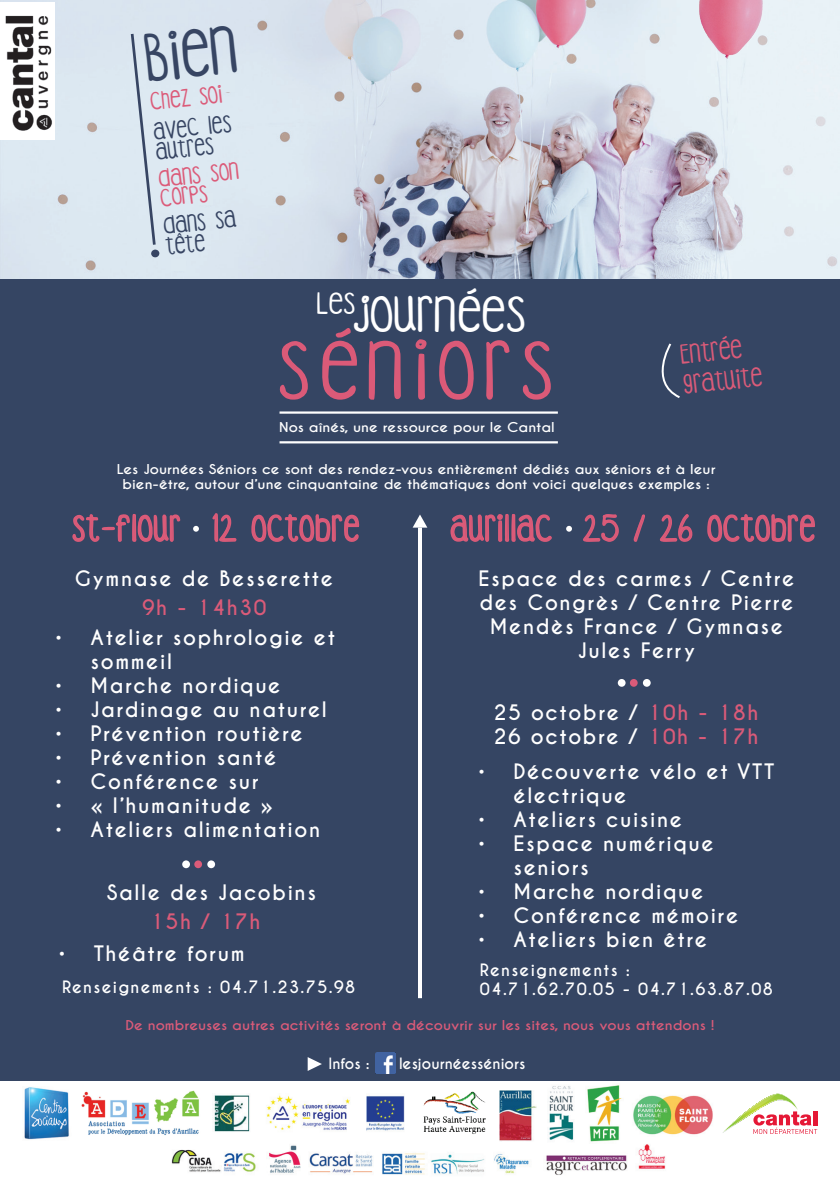
<style>
.page{position:relative;width:840px;height:1191px;background:#fff}
.page>*{position:absolute;margin:0;border:0;box-sizing:border-box;transform-origin:0 0}
.t1{font:54.8px "DJB Coffee Shoppe Espresso";letter-spacing:.14em;color:#db5a78;scale:1.12 1}
.t2{font:44.6px "DJB Coffee Shoppe Espresso";color:#374563}
.t3{font:33.4px "DJB Coffee Shoppe Espresso";color:#fff;scale:1.12 1}
.t4{font:24px "DJB Coffee Shoppe Espresso";letter-spacing:.04em;color:#db5b79}
.t5{font:700 20px/24px "Caviar Dreams";letter-spacing:.08em;color:#fff}
.t6{font:700 20px "Caviar Dreams";letter-spacing:.08em;color:#db5b79}
.t7{font:20px "DJB Coffee Shoppe Espresso";color:#fff;scale:1.12 1}
.t8{font:18px/30px "DJB Coffee Shoppe Espresso";color:#db5b79}
.t9{font:16.4px/20.4px "DJB Coffee Shoppe Espresso";color:#374563}
.t10{font:16.4px/19.6px "DJB Coffee Shoppe Espresso";color:#db5b79}
.t11{font:700 16px/19.2px "Caviar Dreams";letter-spacing:.08em;color:#fff}
.t12{font:700 14.6px "Caviar Dreams";color:#fff}
.t13{font:700 12.8px/15.2px "Caviar Dreams";color:#fff;text-align:center;scale:1.12 1}
.t14{font:700 12.8px "Caviar Dreams";color:#db5b79;scale:1.12 1}
.s1{color:#db5b79}
</style>
<div class="page">
<img style="left:0;top:0;width:839px;height:280px">
<div style="left:0;top:280px;width:839px;height:800px;background:#354563"></div>
<img style="left:688px;top:0;width:82px;height:68px">
<svg style="left:661px;top:343px;width:19px;height:55px"></svg>
<img style="left:0;top:2px;width:55px;height:138px">
<div style="left:171px;top:259px;width:15px;height:11px;background:#dde9f1"></div>
<div style="left:198px;top:193px;width:14px;height:11px;background:#dde9f1"></div>
<div style="left:171px;top:120px;width:15px;height:11px;background:#dde9f1"></div>
<div style="left:220px;top:80px;width:15px;height:11px;background:#dde9f1"></div>
<svg style="left:129px;top:31px;width:28px;height:217px;background:#ccd8e3"></svg>
<div style="left:151px;top:249px;width:8px;height:8px;background:#374563;border-radius:50%"></div>
<img style="left:375px;top:1052px;width:21px;height:21px">
<svg style="left:307px;top:1057px;width:15px;height:14px"></svg>
<svg style="left:72px;top:514px;width:109px;height:28px"></svg>
<svg style="left:212px;top:513px;width:25px;height:29px"></svg>
<svg style="left:251px;top:514px;width:108px;height:28px"></svg>
<svg style="left:193px;top:526px;width:6px;height:6px"></svg>
<svg style="left:450px;top:514px;width:102px;height:28px"></svg>
<svg style="left:583px;top:514px;width:36px;height:28px"></svg>
<svg style="left:633px;top:514px;width:12px;height:28px"></svg>
<svg style="left:659px;top:514px;width:33px;height:28px"></svg>
<svg style="left:707px;top:514px;width:108px;height:28px"></svg>
<svg style="left:566px;top:526px;width:5px;height:6px"></svg>
<img style="left:223px;top:1141px;width:443px;height:34px">
<img style="left:171px;top:1149px;width:50px;height:23px">
<svg style="left:723px;top:1093px;width:93px;height:41px"></svg>
<img style="left:214px;top:1095px;width:191px;height:37px">
<img style="left:546px;top:1086px;width:29px;height:56px">
<img style="left:81px;top:1090px;width:118px;height:45px">
<img style="left:499px;top:1090px;width:37px;height:51px">
<img style="left:585px;top:1085px;width:38px;height:58px">
<img style="left:633px;top:1095px;width:80px;height:40px">
<img style="left:24px;top:1087px;width:45px;height:53px">
<img style="left:423px;top:1091px;width:63px;height:43px">
<hr style="left:418px;top:527px;width:4px;height:471px;background:#fff">
<svg style="left:413px;top:514px;width:14px;height:13px"></svg>
<div style="left:194px;top:860px;width:8px;height:8px;background:#db5b79;border-radius:50%"></div>
<div style="left:207px;top:860px;width:8px;height:8px;background:#fff;border-radius:50%"></div>
<div style="left:182px;top:860px;width:8px;height:8px;background:#fff;border-radius:50%"></div>
<div style="left:629px;top:679px;width:8px;height:8px;background:#db5b79;border-radius:50%"></div>
<div style="left:642px;top:679px;width:8px;height:8px;background:#fff;border-radius:50%"></div>
<div style="left:617px;top:679px;width:8px;height:8px;background:#fff;border-radius:50%"></div>
<hr style="left:279px;top:411px;width:278px;height:3px;background:#fff">
<hr style="left:279px;top:441px;width:278px;height:2px;background:#fff">
<h2 class="t2" style="left:144px;top:41px;width:94px;rotate:-6deg">BIEN</h2>
<p class="t10" style="left:150px;top:95px;width:74px;rotate:-6deg">CHEZ SOI</p>
<p class="t9" style="left:153px;top:124px;width:80px;rotate:-6deg">AVEC LES<br>AUTRES</p>
<p class="t10" style="left:158px;top:172px;width:82px;rotate:-6deg">DANS SON<br>CORPS</p>
<p class="t9" style="left:163px;top:219px;width:74px;rotate:-6deg">DANS SA<br>TÊTE</p>
<p class="t7" style="left:317px;top:295px;width:36px">LES</p>
<h3 class="t3" style="left:354px;top:300px;width:156px">JOURNÉES</h3>
<h1 class="t1" style="left:279px;top:349px;width:247px">SÉNIORS</h1>
<p class="t13" style="left:279px;top:419px;width:247px">Nos aînés, une ressource pour le Cantal</p>
<p class="t13" style="left:117px;top:461px;width:535px">Les Journées Séniors ce sont des rendez-vous entièrement dédiés aux séniors et à leur bien-être, autour d’une cinquantaine de thématiques dont voici quelques exemples :</p>
<p class="t8" style="left:679px;top:343px;width:81px;rotate:-6deg">ENTRÉE<br>GRATUITE</p>
<p class="t4" style="left:73px;top:519px;width:110px">ST-FLOUR</p>
<p class="t4" style="left:212px;top:519px;width:149px">12 OCTOBRE</p>
<p class="t4" style="left:451px;top:519px;width:103px">AURILLAC</p>
<p class="t4" style="left:583px;top:519px;width:234px">25 / 26 OCTOBRE</p>
<p class="t5" style="left:75px;top:567px;width:259px">Gymnase de Besserette</p>
<p class="t6" style="left:142px;top:595px;width:126px">9h - 14h30</p>
<p class="t5" style="left:91px;top:626px;width:246px;text-indent:-36px">• Atelier sophrologie et sommeil</p>
<p class="t5" style="left:55px;top:674px;width:227px">• Marche nordique</p>
<p class="t5" style="left:55px;top:698px;width:274px">• Jardinage au naturel</p>
<p class="t5" style="left:55px;top:722px;width:249px">• Prévention routière</p>
<p class="t5" style="left:55px;top:746px;width:223px">• Prévention santé</p>
<p class="t5" style="left:55px;top:770px;width:205px">• Conférence sur</p>
<p class="t5" style="left:55px;top:794px;width:220px">• « l’humanitude »</p>
<p class="t5" style="left:55px;top:818px;width:267px">• Ateliers alimentation</p>
<p class="t5" style="left:107px;top:881px;width:210px">Salle des Jacobins</p>
<p class="t6" style="left:150px;top:909px;width:112px">15h / 17h</p>
<p class="t5" style="left:58px;top:941px;width:188px">• Théâtre forum</p>
<p class="t11" style="left:62px;top:978px;width:295px">Renseignements : 04.71.23.75.98</p>
<p class="t5" style="left:478px;top:567px;width:317px;text-align:center">Espace des carmes / Centre des Congrès / Centre Pierre<br>Mendès France / Gymnase<br>Jules Ferry</p>
<p class="t5" style="left:493px;top:701px;width:266px">25 octobre / <span class="s1">10h - 18h</span></p>
<p class="t5" style="left:493px;top:725px;width:266px">26 octobre / <span class="s1">10h - 17h</span></p>
<p class="t5" style="left:513px;top:760px;width:262px;text-indent:-36px">• Découverte vélo et VTT électrique</p>
<p class="t5" style="left:477px;top:808px;width:206px">• Ateliers cuisine</p>
<p class="t5" style="left:513px;top:832px;width:202px;text-indent:-36px">• Espace numérique seniors</p>
<p class="t5" style="left:477px;top:880px;width:227px">• Marche nordique</p>
<p class="t5" style="left:477px;top:904px;width:262px">• Conférence mémoire</p>
<p class="t5" style="left:477px;top:928px;width:231px">• Ateliers bien être</p>
<p class="t11" style="left:479px;top:961px;width:294px">Renseignements :<br>04.71.62.70.05 - 04.71.63.87.08</p>
<p class="t14" style="left:125px;top:1017px;width:527px">De nombreuses autres activités seront à découvrir sur les sites, nous vous attendons !</p>
<p class="t12" style="left:328px;top:1054px;width:42px">Infos :</p>
<p class="t12" style="left:399px;top:1054px;width:128px">lesjournéesséniors</p>
</div>
